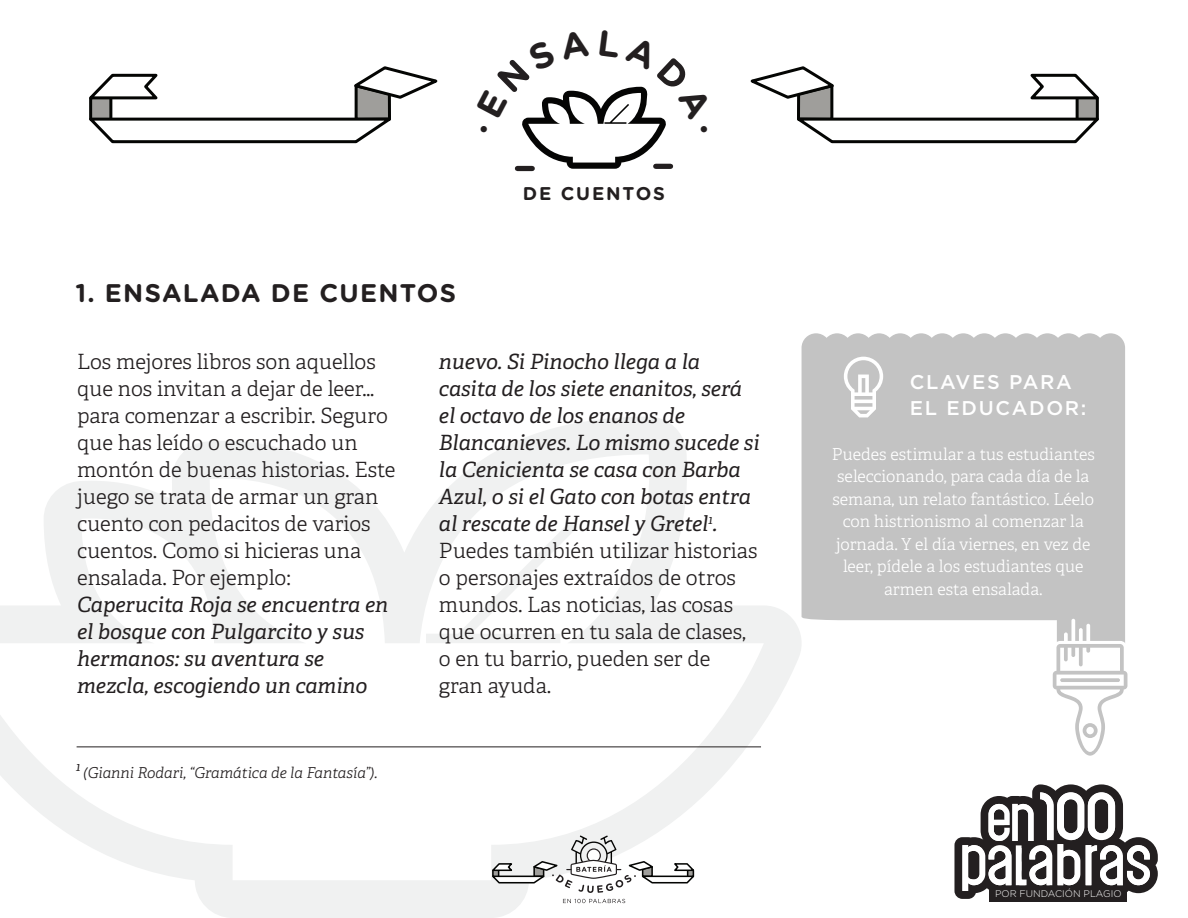
<style>
.page{position:relative;width:1188px;height:918px;background:#fff}
.page>*{position:absolute;margin:0;border:0;box-sizing:border-box;transform-origin:0 0}
.t1{font:700 25.5px "Gotham Rounded";letter-spacing:.05em;color:#231f20}
.t2{font:italic 21px/27px "Adelle";color:#231f20}
.t3{font:300 21px/27px "Adelle";color:#231f20}
.t4{font:500 19.8px/25.2px "Gotham HTF";letter-spacing:.085em;color:#fff}
.t5{font:700 18.45px "Gotham Rounded";letter-spacing:.1em;color:#231f20}
.t6{font:300 16.5px/22.5px "Adelle";color:#fff;text-align:center}
.t7{font:italic 300 15px "Adelle";color:#231f20}
.t8{font:italic 12.3px "Adelle";color:#231f20}
.t9{font:300 9.6px "Gotham HTF";color:#fff}
.s1{font-weight:300;font-style:normal}
</style>
<div class="page">
<div style="left:517px;top:166px;width:15px;height:5px;background:#231f20"></div>
<svg style="left:0;top:417px;width:802px;height:501px"></svg>
<svg style="left:750px;top:66px;width:349px;height:78px"></svg>
<svg style="left:89px;top:66px;width:349px;height:78px"></svg>
<div style="left:802px;top:333px;width:323px;height:288px;background:#c3c3c3"></div>
<svg style="left:1047px;top:619px;width:81px;height:137px"></svg>
<svg style="left:489px;top:836px;width:208px;height:57px"></svg>
<svg style="left:844px;top:357px;width:39px;height:60px"></svg>
<hr style="left:77px;top:747px;width:684px;height:1px;background:#231f20">
<svg style="left:954px;top:784px;width:204px;height:115px"></svg>
<div style="left:990px;top:888px;width:137px;height:14px;background:#231f20"></div>
<svg style="left:563px;top:899px;width:62px;height:4px"></svg>
<svg style="left:514px;top:86px;width:160px;height:83px"></svg>
<p class="t1" style="left:75px;top:274px;width:382px">1. ENSALADA DE CUENTOS</p>
<p class="t5" style="left:523px;top:180px;width:144px">DE CUENTOS</p>
<p class="t3" style="left:77px;top:348px;width:320px">Los mejores libros son aquellos que nos invitan a dejar de leer… para comenzar a escribir. Seguro que has leído o escuchado un montón de buenas historias. Este juego se trata de armar un gran cuento con pedacitos de varios cuentos. Como si hicieras una ensalada. Por ejemplo:</p>
<p class="t2" style="left:77px;top:591px;width:313px">Caperucita Roja se encuentra en el bosque con Pulgarcito y sus hermanos: su aventura se mezcla, escogiendo un camino</p>
<p class="t8" style="left:76px;top:759px;width:6px">1</p>
<p class="t7" style="left:83px;top:763px;width:296px">(Gianni Rodari, “Gramática de la Fantasía”).</p>
<p class="t2" style="left:439px;top:348px;width:322px">nuevo. Si Pinocho llega a la casita de los siete enanitos, será el octavo de los enanos de<br>Blancanieves. Lo mismo sucede si la Cenicienta se casa con Barba<br>Azul, o si el Gato con botas entra al rescate de Hansel y Gretel<sup>1</sup>.<br><span class="s1">Puedes también utilizar historias o personajes extraídos de otros mundos. Las noticias, las cosas que ocurren en tu sala de clases, o en tu barrio, pueden ser de gran ayuda.</span></p>
<p class="t4" style="left:910px;top:369px;width:178px">CLAVES PARA<br>EL EDUCADOR:</p>
<p class="t6" style="left:832px;top:443px;width:265px">Puedes estimular a tus estudiantes seleccionando, para cada día de la semana, un relato fantástico. Léelo con histrionismo al comenzar la jornada. Y el día viernes, en vez de leer, pídele a los estudiantes que armen esta ensalada.</p>
<p class="t9" style="left:995px;top:889px;width:128px">POR FUNDACIÓN PLAGIO</p>
</div>
